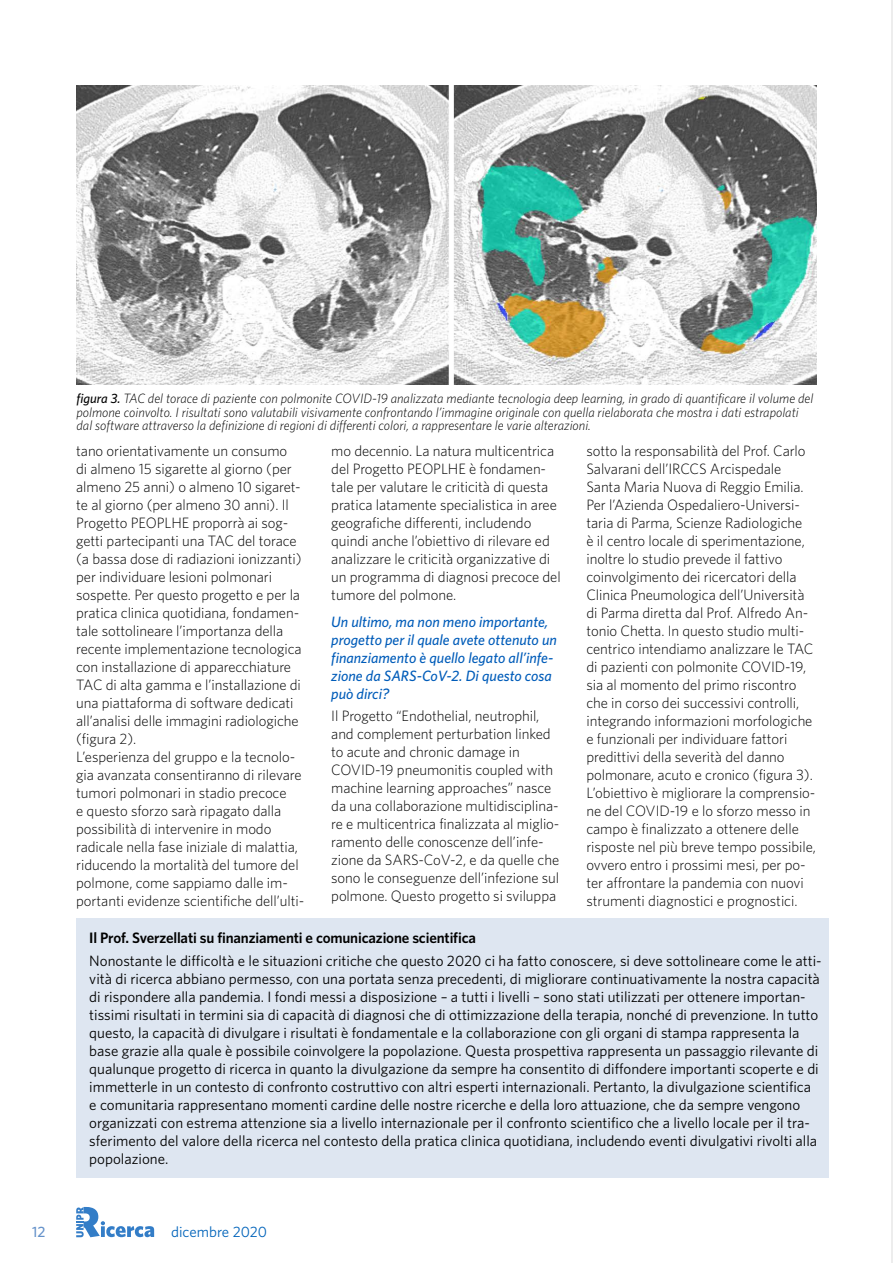
<style>
.page{position:relative;width:893px;height:1263px;background:#fff}
.page>*{position:absolute;margin:0;border:0;box-sizing:border-box;transform-origin:0 0}
.t1{font:600 15.15px "Whitney";letter-spacing:-.01em;color:#000}
.t2{font:300 15px/18px "Whitney";letter-spacing:-.005em;color:#000}
.t3{font:15px/18px "Whitney";color:#000}
.t4{font:italic 500 15px/18px "Whitney";color:#005cb9}
.t5{font:15px "Whitney";color:#0063ba}
.t6{font:500 15px "Whitney";color:#6592ca}
.t7{font:italic 300 13.5px/13.5px "Whitney";color:#000}
.s1{font-weight:500}
</style>
<div class="page">
<hr style="left:892px;top:0;width:1px;height:1263px;background:#ededed">
<svg style="left:76px;top:1207px;width:78px;height:30px"></svg>
<div style="left:77px;top:918px;width:752px;height:260px;background:#dee6f1"></div>
<img style="left:77px;top:85px;width:739px;height:300px">
<p class="t7" style="left:77px;top:391px;width:738px"><span class="s1">figura 3.</span> TAC del torace di paziente con polmonite COVID-19 analizzata mediante tecnologia deep learning, in grado di quantificare il volume del polmone coinvolto. I risultati sono valutabili visivamente confrontando l’immagine originale con quella rielaborata che mostra i dati estrapolati dal software attraverso la definizione di regioni di differenti colori, a rappresentare le varie alterazioni.</p>
<p class="t2" style="left:76px;top:442px;width:230px">tano orientativamente un consumo<br>di almeno 15 sigarette al giorno (per almeno 25 anni) o almeno 10 sigaret&shy;te al giorno (per almeno 30 anni). Il Progetto PEOPLHE proporrà ai sog&shy;getti partecipanti una TAC del torace (a bassa dose di radiazioni ionizzanti) per individuare lesioni polmonari sospette. Per questo progetto e per la pratica clinica quotidiana, fondamen&shy;tale sottolineare l’importanza della recente implementazione tecnologica con installazione di apparecchiature TAC di alta gamma e l’installazione di una piattaforma di software dedicati all’analisi delle immagini radiologiche (figura 2).<br>L’esperienza del gruppo e la tecnolo&shy;gia avanzata consentiranno di rilevare tumori polmonari in stadio precoce<br>e questo sforzo sarà ripagato dalla possibilità di intervenire in modo radicale nella fase iniziale di malattia, riducendo la mortalità del tumore del polmone, come sappiamo dalle im&shy;portanti evidenze scientifiche dell’ulti-</p>
<p class="t2" style="left:331px;top:442px;width:231px">mo decennio. La natura multicentrica del Progetto PEOPLHE è fondamen&shy;tale per valutare le criticità di questa pratica latamente specialistica in aree geografiche differenti, includendo quindi anche l’obiettivo di rilevare ed analizzare le criticità organizzative di un programma di diagnosi precoce del tumore del polmone.</p>
<p class="t4" style="left:331px;top:612px;width:227px">Un ultimo, ma non meno importante, progetto per il quale avete ottenuto un finanziamento è quello legato all’infe&shy;zione da SARS-CoV-2. Di questo cosa può dirci?</p>
<p class="t2" style="left:331px;top:706px;width:230px">Il Progetto “Endothelial, neutrophil, and complement perturbation linked to acute and chronic damage in COVID-19 pneumonitis coupled with machine learning approaches” nasce da una collaborazione multidisciplina&shy;re e multicentrica finalizzata al miglio&shy;ramento delle conoscenze dell’infe&shy;zione da SARS-CoV-2, e da quelle che sono le conseguenze dell’infezione sul polmone. Questo progetto si sviluppa</p>
<p class="t2" style="left:586px;top:442px;width:231px">sotto la responsabilità del Prof. Carlo Salvarani dell’IRCCS Arcispedale Santa Maria Nuova di Reggio Emilia.<br>Per l’Azienda Ospedaliero-Universi&shy;taria di Parma, Scienze Radiologiche<br>è il centro locale di sperimentazione, inoltre lo studio prevede il fattivo coinvolgimento dei ricercatori della Clinica Pneumologica dell’Università di Parma diretta dal Prof. Alfredo An&shy;tonio Chetta. In questo studio multi&shy;centrico intendiamo analizzare le TAC di pazienti con polmonite COVID-19, sia al momento del primo riscontro che in corso dei successivi controlli, integrando informazioni morfologiche e funzionali per individuare fattori predittivi della severità del danno polmonare, acuto e cronico (figura 3).<br>L’obiettivo è migliorare la comprensio&shy;ne del COVID-19 e lo sforzo messo in campo è finalizzato a ottenere delle risposte nel più breve tempo possibile, ovvero entro i prossimi mesi, per po&shy;ter affrontare la pandemia con nuovi strumenti diagnostici e prognostici.</p>
<p class="t1" style="left:89px;top:928px;width:388px">Il Prof. Sverzellati su finanziamenti e comunicazione scientifica</p>
<p class="t3" style="left:89px;top:951px;width:734px">Nonostante le difficoltà e le situazioni critiche che questo 2020 ci ha fatto conoscere, si deve sottolineare come le atti&shy;vità di ricerca abbiano permesso, con una portata senza precedenti, di migliorare continuativamente la nostra capacità di rispondere alla pandemia. I fondi messi a disposizione – a tutti i livelli – sono stati utilizzati per ottenere importan&shy;tissimi risultati in termini sia di capacità di diagnosi che di ottimizzazione della terapia, nonché di prevenzione. In tutto questo, la capacità di divulgare i risultati è fondamentale e la collaborazione con gli organi di stampa rappresenta la base grazie alla quale è possibile coinvolgere la popolazione. Questa prospettiva rappresenta un passaggio rilevante di qualunque progetto di ricerca in quanto la divulgazione da sempre ha consentito di diffondere importanti scoperte e di immetterle in un contesto di confronto costruttivo con altri esperti internazionali. Pertanto, la divulgazione scientifica e comunitaria rappresentano momenti cardine delle nostre ricerche e della loro attuazione, che da sempre vengono organizzati con estrema attenzione sia a livello internazionale per il confronto scientifico che a livello locale per il tra&shy;sferimento del valore della ricerca nel contesto della pratica clinica quotidiana, includendo eventi divulgativi rivolti alla popolazione.</p>
<p class="t6" style="left:32px;top:1222px;width:15px">12</p>
<p class="t5" style="left:171px;top:1222px;width:97px">dicembre 2020</p>
</div>
